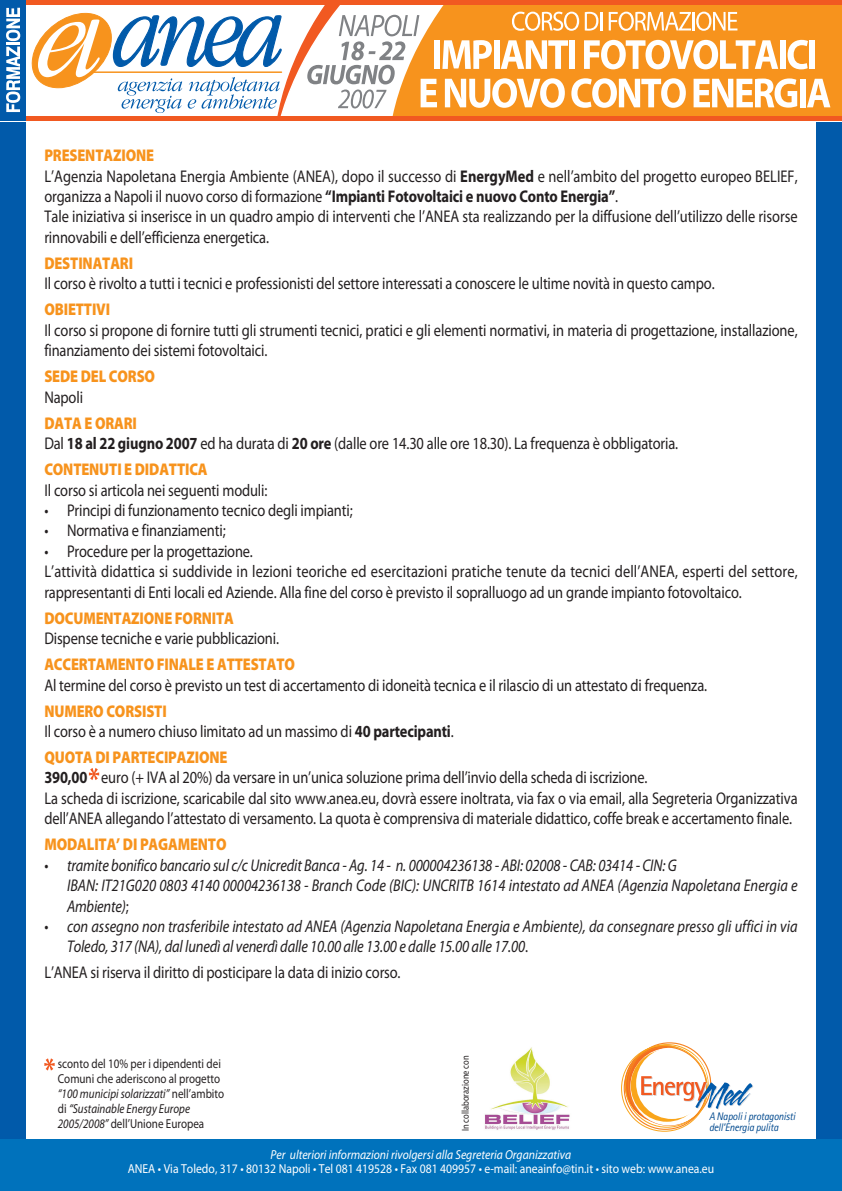
<style>
.page{position:relative;width:842px;height:1191px;background:#fff}
.page>*{position:absolute;margin:0;border:0;box-sizing:border-box;transform-origin:0 0}
.t1{font:17px/20.4px "Myriad Pro";letter-spacing:-.01em;color:#231f20;scale:.85 1}
.t2{font:italic 17px/20.4px "Myriad Pro";color:#231f20;scale:.85 1}
.t3{font:900 17px "Myriad Pro";letter-spacing:-.01em;color:#f7931d;scale:.85 1}
.t4{font:13px/14.8px "Myriad Pro";color:#231f20;scale:.85 1}
.t5{font:13px "Myriad Pro";color:#fff;scale:.9 1}
.t6{font:italic 13px "Myriad Pro";color:#fff;scale:.9 1}
.t7{font:italic 11px/11px "Rotis Sans Serif";letter-spacing:-.02em;color:#01498e;scale:.95 1}
.t8{font:10px "Myriad Pro";color:#231f20;scale:.85 1}
.s1{font-weight:900;color:#f7931d}
.s2{font-weight:700}
.s3{font-style:normal}
.s4{font-style:italic}
</style>
<div class="page">
<div style="left:816px;top:122px;width:26px;height:1069px;background:#015aaa"></div>
<div style="left:0;top:122px;width:26px;height:1069px;background:#015aaa"></div>
<div style="left:0;top:1140px;width:842px;height:51px;background:#0072bc"></div>
<svg style="left:625px;top:1045px;width:78px;height:79px"></svg>
<svg style="left:630px;top:1048px;width:78px;height:77px"></svg>
<svg style="left:631px;top:1050px;width:72px;height:72px"></svg>
<div style="left:636px;top:1048px;width:72px;height:71px;background:#fff;border-radius:50%"></div>
<svg style="left:641px;top:1066px;width:112px;height:44px"></svg>
<img style="left:485px;top:1047px;width:85px;height:83px">
<svg style="left:277px;top:5px;width:63px;height:111px"></svg>
<div style="left:392px;top:5px;width:450px;height:111px;background:#f7931d"></div>
<div style="left:0;top:0;width:26px;height:120px;background:#015aaa"></div>
<div style="left:26px;top:0;width:816px;height:5px;background:#f15921"></div>
<hr style="left:26px;top:116px;width:816px;height:4px;background:#f15921">
<svg style="left:31px;top:13px;width:251px;height:100px"></svg>
<svg style="left:307px;top:12px;width:523px;height:97px"></svg>
<svg style="left:6px;top:47px;width:14px;height:65px"></svg>
<hr style="left:6px;top:42px;width:14px;height:3px;background:#fff">
<svg style="left:6px;top:8px;width:14px;height:33px"></svg>
<svg style="left:89px;top:768px;width:10px;height:12px"></svg>
<svg style="left:44px;top:1058px;width:11px;height:13px"></svg>
<p class="t1" style="left:44px;top:147px;width:888px"><span class="s1">PRESENTAZIONE<br></span>L’Agenzia Napoletana Energia Ambiente (ANEA), dopo il successo di <span class="s2">EnergyMed</span> e nell’ambito del progetto europeo BELIEF, organizza a Napoli il nuovo corso di formazione <span class="s2">“Impianti Fotovoltaici e nuovo Conto Energia”</span>.<br>Tale iniziativa si inserisce in un quadro ampio di interventi che l’ANEA sta realizzando per la diffusione dell’utilizzo delle risorse rinnovabili e dell’efficienza energetica.</p>
<p class="t3" style="left:44px;top:257px;width:106px">DESTINATARI</p>
<p class="t1" style="left:44px;top:275px;width:790px">Il corso è rivolto a tutti i tecnici e professionisti del settore interessati a conoscere le ultime novità in questo campo.</p>
<p class="t3" style="left:44px;top:303px;width:79px">OBIETTIVI</p>
<p class="t1" style="left:44px;top:322px;width:888px">Il corso si propone di fornire tutti gli strumenti tecnici, pratici e gli elementi normativi, in materia di progettazione, installazione, finanziamento dei sistemi fotovoltaici.</p>
<p class="t3" style="left:44px;top:370px;width:132px">SEDE DEL CORSO</p>
<p class="t1" style="left:44px;top:388px;width:47px">Napoli</p>
<p class="t1" style="left:44px;top:415px;width:747px"><span class="s1">DATA E ORARI<br></span>Dal <span class="s2">18 al 22 giugno 2007</span> ed ha durata di <span class="s2">20 ore</span> (dalle ore 14.30 alle ore 18.30). La frequenza è obbligatoria.</p>
<p class="t3" style="left:44px;top:463px;width:194px">CONTENUTI E DIDATTICA</p>
<p class="t1" style="left:44px;top:481px;width:264px">Il corso si articola nei seguenti moduli:</p>
<p class="t1" style="left:44px;top:502px;width:364px">• Principi di funzionamento tecnico degli impianti;</p>
<p class="t1" style="left:44px;top:522px;width:215px">• Normativa e finanziamenti;</p>
<p class="t1" style="left:44px;top:543px;width:888px">• Procedure per la progettazione.<br>L’attività didattica si suddivide in lezioni teoriche ed esercitazioni pratiche tenute da tecnici dell’ANEA, esperti del settore, rappresentanti di Enti locali ed Aziende. Alla fine del corso è previsto il sopralluogo ad un grande impianto fotovoltaico.</p>
<p class="t3" style="left:44px;top:612px;width:225px">DOCUMENTAZIONE FORNITA</p>
<p class="t1" style="left:44px;top:630px;width:278px">Dispense tecniche e varie pubblicazioni.</p>
<p class="t3" style="left:44px;top:658px;width:296px">ACCERTAMENTO FINALE E ATTESTATO</p>
<p class="t1" style="left:44px;top:676px;width:781px">Al termine del corso è previsto un test di accertamento di idoneità tecnica e il rilascio di un attestato di frequenza.</p>
<p class="t1" style="left:44px;top:702px;width:483px"><span class="s1">NUMERO CORSISTI<br></span>Il corso è a numero chiuso limitato ad un massimo di <span class="s2">40 partecipanti</span>.</p>
<p class="t1" style="left:44px;top:749px;width:888px"><span class="s1">QUOTA DI PARTECIPAZIONE<br></span><span class="s2">390,00</span> euro (+ IVA al 20%) da versare in un’unica soluzione prima dell’invio della scheda di iscrizione.<br>La scheda di iscrizione, scaricabile dal sito www.anea.eu, dovrà essere inoltrata, via fax o via email, alla Segreteria Organizzativa dell’ANEA allegando l’attestato di versamento. La quota è comprensiva di materiale didattico, coffe break e accertamento finale.</p>
<p class="t3" style="left:44px;top:838px;width:216px">MODALITA’ DI PAGAMENTO</p>
<p class="t2" style="left:67px;top:857px;width:861px;text-indent:-23px"><span class="s3">•</span> tramite bonifico bancario sul c/c Unicredit Banca - Ag. 14 - n. 000004236138 - ABI: 02008 - CAB: 03414 - CIN: G<br>IBAN: IT21G020 0803 4140 00004236138 - Branch Code (BIC): UNCRITB 1614 intestato ad ANEA (Agenzia Napoletana Energia e<br>Ambiente)<span class="s3">;</span></p>
<p class="t2" style="left:67px;top:918px;width:861px;text-indent:-23px"><span class="s3">•</span> con assegno non trasferibile intestato ad ANEA (Agenzia Napoletana Energia e Ambiente), da consegnare presso gli uffici in via<br>Toledo, 317 (NA), dal lunedì al venerdì dalle 10.00 alle 13.00 e dalle 15.00 alle 17.00<span class="s3">.</span></p>
<p class="t1" style="left:44px;top:964px;width:421px">L’ANEA si riserva il diritto di posticipare la data di inizio corso.</p>
<p class="t4" style="left:58px;top:1058px;width:197px">sconto del 10% per i dipendenti dei Comuni che aderiscono al progetto <span class="s4">“100 municipi solarizzati”</span> nell’ambito di <span class="s4">“Sustainable Energy Europe 2005/2008”</span> dell’Unione Europea</p>
<p class="t8" style="left:462px;top:1131px;width:91px;rotate:-90deg">In collaborazione con</p>
<p class="t7" style="left:709px;top:1112px;width:92px">A Napoli i protagonisti dell’Energia pulita</p>
<p class="t6" style="left:271px;top:1150px;width:336px">Per ulteriori informazioni rivolgersi alla Segreteria Organizzativa</p>
<p class="t5" style="left:128px;top:1164px;width:653px">ANEA • Via Toledo, 317 • 80132 Napoli • Tel 081 419528 • Fax 081 409957 • e-mail: aneainfo@tin.it • sito web: www.anea.eu</p>
</div>
